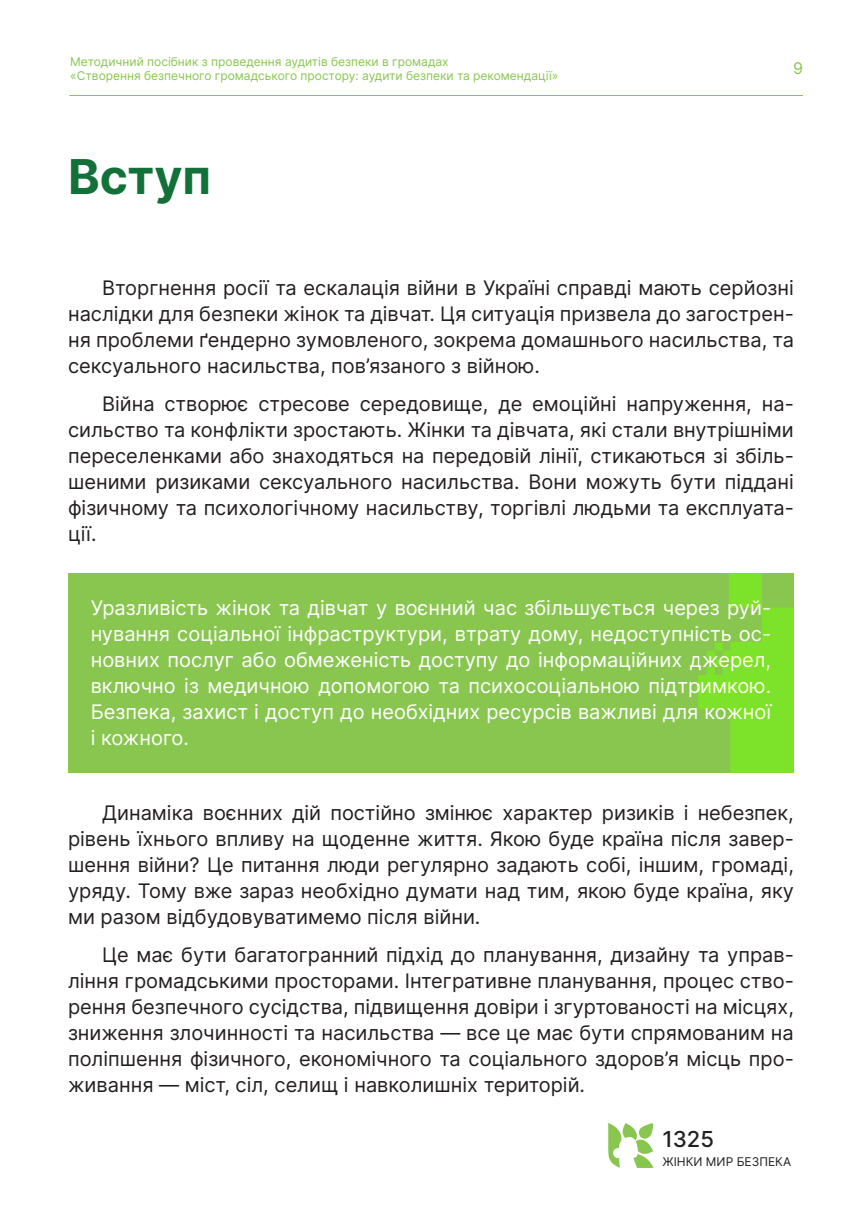
<style>
.page{position:relative;width:862px;height:1214px;background:#fff}
.page>*{position:absolute;margin:0;border:0;box-sizing:border-box;transform-origin:0 0}
.t1{font:700 48px "Inter";color:#127039}
.t2{font:500 22px "Inter";color:#231f20}
.Main{font:20px/26px "Inter";color:#231f20;text-align:justify}
.Green_box{font:20px/26px "Inter";color:#fff;text-align:justify}
.t3{font:16px "Inter";color:#89c650}
.t4{font:12px/14.4px "Inter";color:#89c650}
.t5{font:12px "Inter";color:#231f20}
</style>
<div class="page">
<hr style="left:69px;top:95px;width:734px;height:1px;background:#89c650">
<svg style="left:608px;top:1123px;width:45px;height:44px"></svg>
<div style="left:68px;top:573px;width:726px;height:199px;background:#89c650"></div>
<svg style="left:698px;top:607px;width:96px;height:165px"></svg>
<div style="left:729px;top:573px;width:33px;height:34px;background:#7ce32a"></div>
<p class="t4" style="left:70px;top:54px;width:489px">Методичний посібник з проведення аудитів безпеки в громадах<br>«Створення безпечного громадського простору: аудити безпеки та рекомендації»</p>
<p class="t3" style="left:793px;top:56px;width:11px">9</p>
<h1 class="t1" style="left:68px;top:142px;width:145px">Вступ</h1>
<p class="Main" style="left:68px;top:274px;width:727px;text-indent:34px">Вторгнення росії та ескалація війни в Україні справді мають серйозні наслідки для безпеки жінок та дівчат. Ця ситуація призвела до загострен&shy;ня проблеми ґендерно зумовленого, зокрема домашнього насильства, та сексуального насильства, пов’язаного з війною.</p>
<p class="Main" style="left:68px;top:390px;width:727px;text-indent:34px">Війна створює стресове середовище, де емоційні напруження, на&shy;сильство та конфлікти зростають. Жінки та дівчата, які стали внутрішніми переселенками або знаходяться на передовій лінії, стикаються зі збіль&shy;шеними ризиками сексуального насильства. Вони можуть бути піддані фізичному та психологічному насильству, торгівлі людьми та експлуата&shy;ції.</p>
<p class="Green_box" style="left:91px;top:594px;width:682px">Уразливість жінок та дівчат у воєнний час збільшується через руй&shy;нування соціальної інфраструктури, втрату дому, недоступність ос&shy;новних послуг або обмеженість доступу до інформаційних джерел, включно із медичною допомогою та психосоціальною підтримкою.<br>Безпека, захист і доступ до необхідних ресурсів важливі для кожної і кожного.</p>
<p class="Main" style="left:68px;top:799px;width:727px;text-indent:34px">Динаміка воєнних дій постійно змінює характер ризиків і небезпек, рівень їхнього впливу на щоденне життя. Якою буде країна після завер&shy;шення війни? Це питання люди регулярно задають собі, іншим, громаді, уряду. Тому вже зараз необхідно думати над тим, якою буде країна, яку ми разом відбудовуватимемо після війни.</p>
<p class="Main" style="left:68px;top:940px;width:727px;text-indent:34px">Це має бути багатогранний підхід до планування, дизайну та управ&shy;ління громадськими просторами. Інтегративне планування, процес ство&shy;рення безпечного сусідства, підвищення довіри і згуртованості на місцях, зниження злочинності та насильства — все це має бути спрямованим на поліпшення фізичного, економічного та соціального здоров’я місць про&shy;живання — міст, сіл, селищ і навколишніх територій.</p>
<p class="t2" style="left:662px;top:1122px;width:53px">1325</p>
<p class="t5" style="left:662px;top:1153px;width:130px">ЖІНКИ МИР БЕЗПЕКА</p>
</div>
